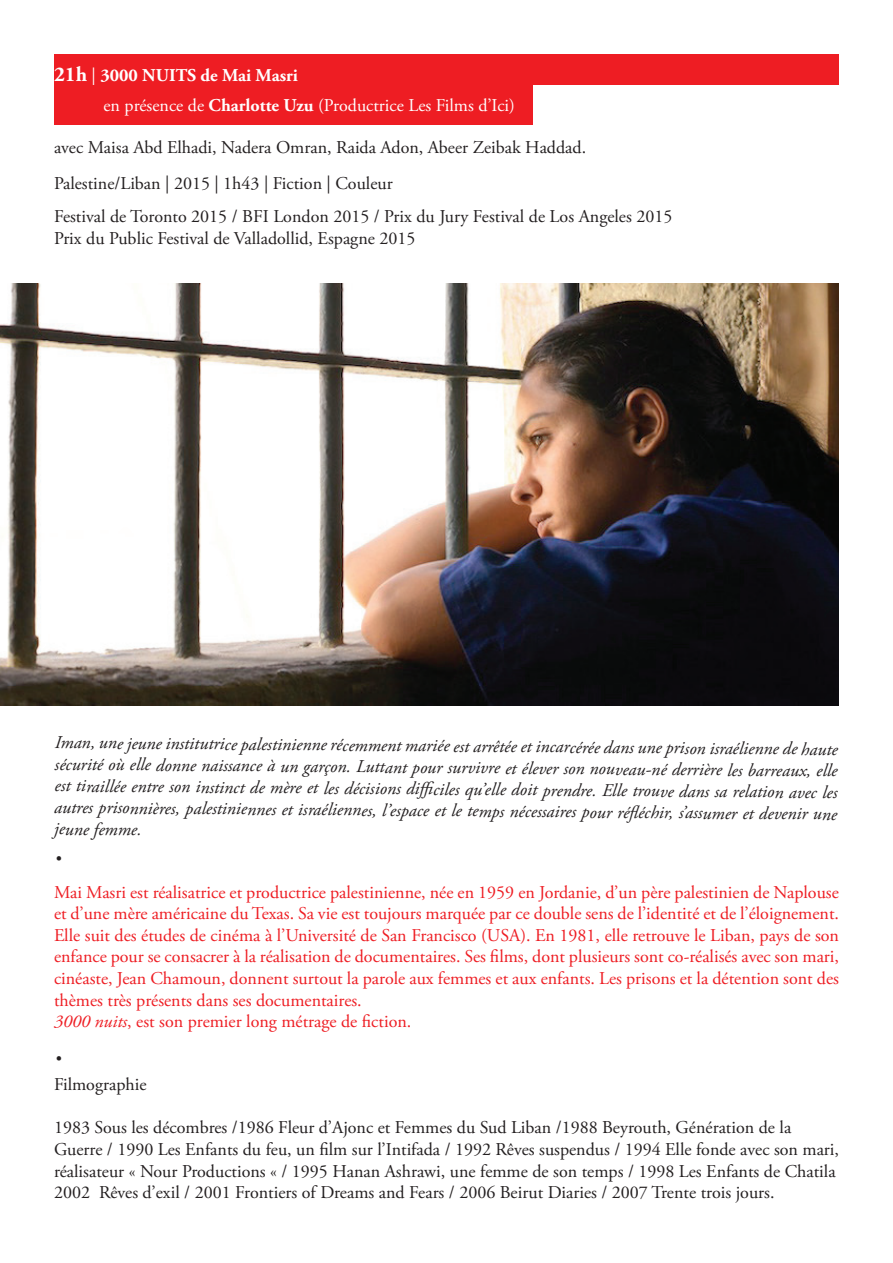
<style>
.page{position:relative;width:893px;height:1263px;background:#fff}
.page>*{position:absolute;margin:0;border:0;box-sizing:border-box;transform-origin:0 0}
.t1{font:39px "Adobe Garamond Pro";color:#231f20}
.t2{font:18px/21.6px "Adobe Garamond Pro";color:#231f20}
.t3{font:18px/21.6px "Adobe Garamond Pro";color:#ee1d23}
.t4{font:italic 18px/21.6px "Adobe Garamond Pro";color:#231f20;text-align:justify}
.t5{font:18px "Adobe Garamond Pro";color:#fff}
.t6{font:700 18px "Adobe Garamond Pro";color:#fff}
.s1{font-size:21px}
.s2{font-weight:400}
.s3{font-weight:700}
.s4{font-style:italic}
</style>
<div class="page">
<div style="left:54px;top:55px;width:785px;height:30px;background:#ee1d23"></div>
<div style="left:54px;top:85px;width:479px;height:39px;background:#ee1d23"></div>
<img style="left:0;top:284px;width:839px;height:422px">
<p class="t6" style="left:54px;top:64px;width:245px"><span class="s1">21h</span> <span class="s2">|</span> 3000 NUITS de Mai Masri</p>
<p class="t5" style="left:104px;top:95px;width:413px">en présence de <span class="s3">Charlotte Uzu</span> (Productrice Les Films d’Ici)</p>
<p class="t2" style="left:54px;top:137px;width:534px">avec Maisa Abd Elhadi, Nadera Omran, Raida Adon, Abeer Zeibak Haddad.</p>
<p class="t2" style="left:54px;top:173px;width:340px">Palestine/Liban | 2015 | 1h43 | Fiction | Couleur</p>
<p class="t2" style="left:54px;top:207px;width:620px">Festival de Toronto 2015 / BFI London 2015 / Prix du Jury Festival de Los Angeles 2015<br>Prix du Public Festival de Valladollid, Espagne 2015</p>
<p class="t4" style="left:54px;top:735px;width:785px">Iman, une jeune institutrice palestinienne récemment mariée est arrêtée et incarcérée dans une prison israélienne de haute sécurité où elle donne naissance à un garçon. Luttant pour survivre et élever son nouveau-né derrière les barreaux, elle est tiraillée entre son instinct de mère et les décisions difficiles qu’elle doit prendre. Elle trouve dans sa relation avec les autres prisonnières, palestiniennes et israéliennes, l’espace et le temps nécessaires pour réfléchir, s’assumer et devenir une</p>
<p class="t4" style="left:54px;top:819px;width:89px">jeune femme.</p>
<h1 class="t1" style="left:54px;top:824px;width:11px">.</h1>
<p class="t3" style="left:54px;top:882px;width:786px">Mai Masri est réalisatrice et productrice palestinienne, née en 1959 en Jordanie, d’un père palestinien de Naplouse et d’une mère américaine du Texas. Sa vie est toujours marquée par ce double sens de l’identité et de l’éloignement.<br>Elle suit des études de cinéma à l’Université de San Francisco (USA). En 1981, elle retrouve le Liban, pays de son enfance pour se consacrer à la réalisation de documentaires. Ses films, dont plusieurs sont co-réalisés avec son mari, cinéaste, Jean Chamoun, donnent surtout la parole aux femmes et aux enfants. Les prisons et la détention sont des thèmes très présents dans ses documentaires.<br><span class="s4">3000 nuits</span>, est son premier long métrage de fiction.</p>
<h1 class="t1" style="left:54px;top:1024px;width:11px">.</h1>
<p class="t2" style="left:54px;top:1074px;width:94px">Filmographie</p>
<p class="t2" style="left:54px;top:1117px;width:786px">1983 Sous les décombres /1986 Fleur d’Ajonc et Femmes du Sud Liban /1988 Beyrouth, Génération de la Guerre / 1990 Les Enfants du feu, un film sur l’Intifada / 1992 Rêves suspendus / 1994 Elle fonde avec son mari, réalisateur « Nour Productions « / 1995 Hanan Ashrawi, une femme de son temps / 1998 Les Enfants de Chatila 2002 Rêves d’exil / 2001 Frontiers of Dreams and Fears / 2006 Beirut Diaries / 2007 Trente trois jours.</p>
</div>
